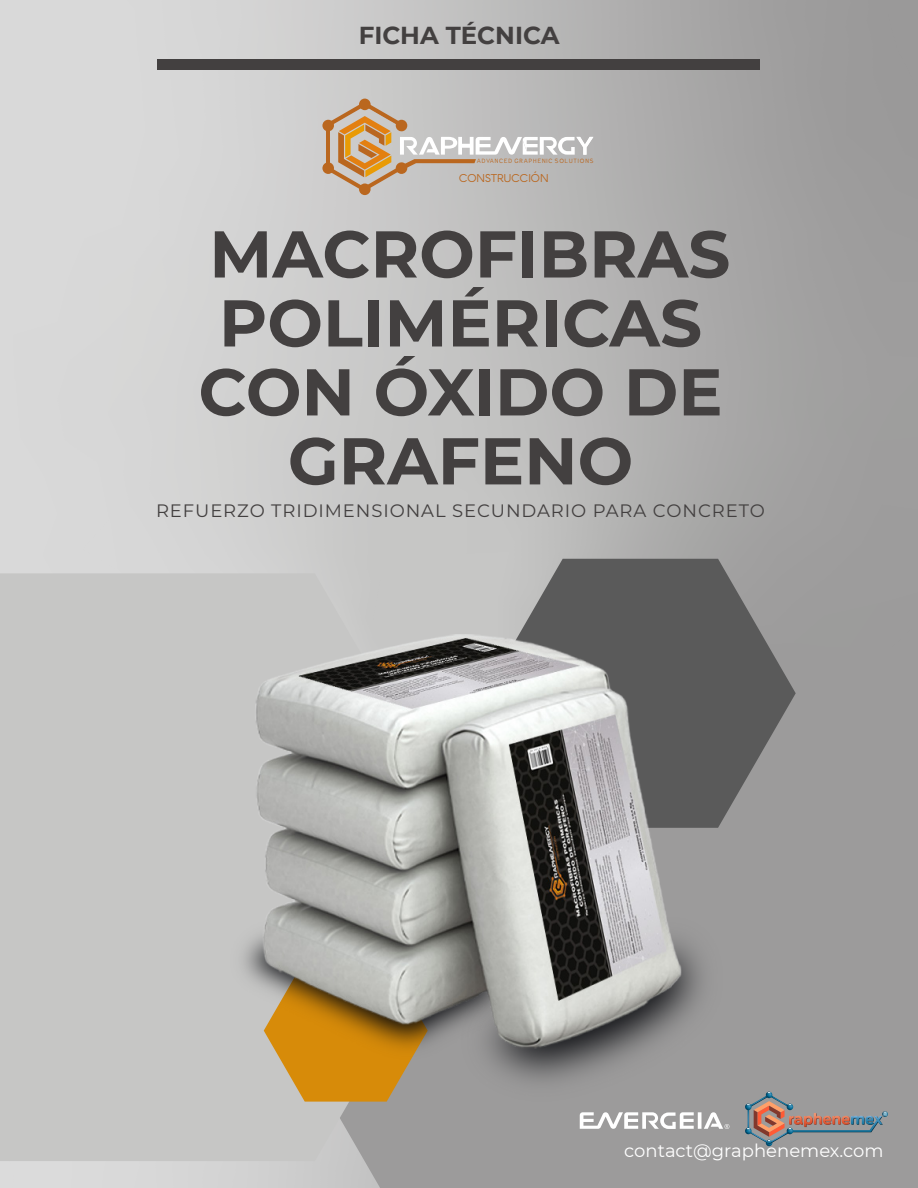
<style>
.page{position:relative;width:918px;height:1188px;background:#fff}
.page>*{position:absolute;margin:0;border:0;box-sizing:border-box;transform-origin:0 0}
.t1{font:700 66px/69px "Montserrat";color:#434040;text-align:center}
.t2{font:700 24.45px "Montserrat";color:#434040}
.t3{font:18px "Montserrat";letter-spacing:.05em;color:#434040}
.t4{font:18px "Montserrat";color:#fff}
.t5{font:11.1px "Arcon";color:#ba671f}
.t6{font:7.35px "Charger Pro Lit";letter-spacing:.12em;color:#ba671f}
</style>
<div class="page">
<div style="left:0;top:0;width:918px;height:1188px;background:linear-gradient(to right,#e3e3e3,#9b9a9a)"></div>
<div style="left:298px;top:648px;width:620px;height:540px;background:#9c9b9b"></div>
<div style="left:0;top:573px;width:485px;height:588px;background:#c6c6c5"></div>
<svg style="left:264px;top:1087px;width:164px;height:15px;background:#c59c56"></svg>
<svg style="left:745px;top:1092px;width:143px;height:54px;background:#978f8e"></svg>
<svg style="left:580px;top:1115px;width:149px;height:14px"></svg>
<svg style="left:485px;top:559px;width:311px;height:269px;background:#777"></svg>
<div style="left:157px;top:60px;width:603px;height:10px;background:#434040"></div>
<div style="left:441px;top:899px;width:297px;height:216px;background:#9c9b9b"></div>
<img style="left:200px;top:893px;width:348px;height:194px">
<img style="left:233px;top:606px;width:471px;height:471px">
<svg style="left:322px;top:99px;width:271px;height:96px;background:#c5baaf"></svg>
<h2 class="t2" style="left:359px;top:18px;width:202px">FICHA TÉCNICA</h2>
<p class="t6" style="left:477px;top:157px;width:118px">ADVANCED GRAPHENIC SOLUTIONS</p>
<p class="t5" style="left:459px;top:171px;width:91px">CONSTRUCCIÓN</p>
<h1 class="t1" style="left:198px;top:216px;width:533px">MACROFIBRAS<br>POLIMÉRICAS<br>CON ÓXIDO DE<br>GRAFENO</h1>
<p class="t3" style="left:156px;top:498px;width:610px">REFUERZO TRIDIMENSIONAL SECUNDARIO PARA CONCRETO</p>
<p class="t4" style="left:624px;top:1139px;width:261px">contact@graphenemex.com</p>
</div>
